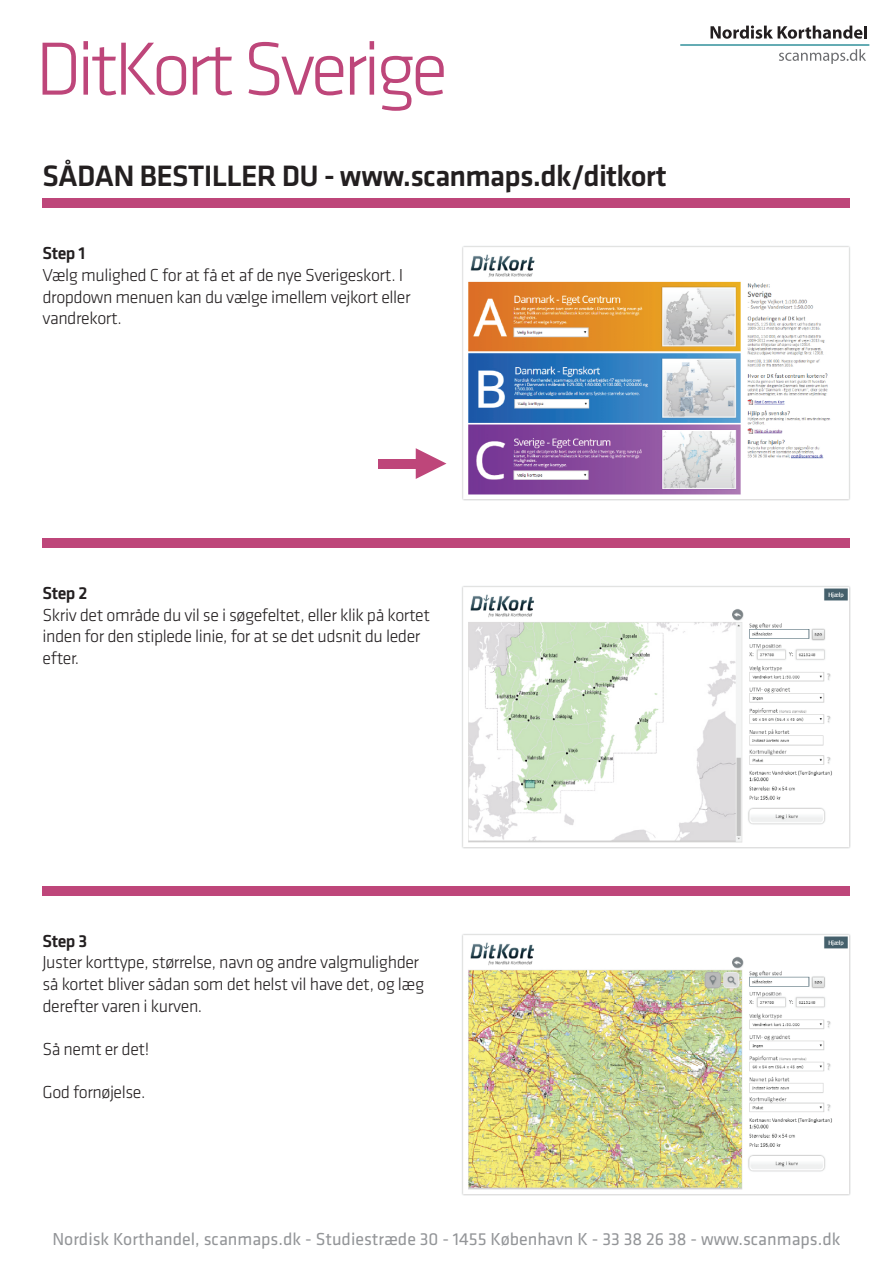
<style>
.page{position:relative;width:893px;height:1263px;background:#fff}
.page>*{position:absolute;margin:0;border:0;box-sizing:border-box;transform-origin:0 0}
.t1{font:300 78px "Klavika";letter-spacing:-.06em;color:#be467a}
.t2{font:500 30.6px "Klavika";letter-spacing:-.025em;color:#231f20}
.t3{font:300 18px/21.6px "Klavika";letter-spacing:-.025em;color:#231f20}
.t4{font:18px "Klavika";color:#939598}
.t5{font:500 18px "Klavika";letter-spacing:-.025em;color:#231f20}
.s1{font-weight:500}
</style>
<div class="page">
<svg style="left:710px;top:26px;width:157px;height:13px"></svg>
<hr style="left:680px;top:44px;width:189px;height:2px;background:#007783">
<svg style="left:779px;top:49px;width:87px;height:15px"></svg>
<div style="left:43px;top:199px;width:807px;height:9px;background:#be467a"></div>
<div style="left:43px;top:538px;width:807px;height:10px;background:#be467a"></div>
<div style="left:42px;top:886px;width:808px;height:9px;background:#be467a"></div>
<img style="left:462px;top:246px;width:388px;height:254px">
<img style="left:462px;top:586px;width:388px;height:262px">
<img style="left:462px;top:934px;width:388px;height:262px">
<div style="left:378px;top:459px;width:38px;height:9px;background:#be467a"></div>
<svg style="left:416px;top:448px;width:30px;height:31px"></svg>
<p class="t1" style="left:36px;top:26px;width:414px">DitKort Sverige</p>
<p class="t2" style="left:43px;top:159px;width:626px">SÅDAN BESTILLER DU - www.scanmaps.dk/ditkort</p>
<p class="t3" style="left:43px;top:243px;width:370px"><span class="s1">Step 1<br></span>Vælg mulighed C for at få et af de nye Sverigeskort. I dropdown menuen kan du vælge imellem vejkort eller vandrekort.</p>
<p class="t5" style="left:43px;top:583px;width:46px">Step 2</p>
<p class="t3" style="left:43px;top:604px;width:389px">Skriv det område du vil se i søgefeltet, eller klik på kortet inden for den stiplede linie, for at se det udsnit du leder efter.</p>
<p class="t5" style="left:43px;top:931px;width:46px">Step 3</p>
<p class="t3" style="left:43px;top:952px;width:383px">Juster korttype, størrelse, navn og andre valgmulighder så kortet bliver sådan som det helst vil have det, og læg derefter varen i kurven.</p>
<p class="t3" style="left:43px;top:1038px;width:108px">Så nemt er det!</p>
<p class="t3" style="left:43px;top:1081px;width:104px">God fornøjelse.</p>
<p class="t4" style="left:52px;top:1229px;width:790px">Nordisk Korthandel, scanmaps.dk - Studiestræde 30 - 1455 København K - 33 38 26 38 - www.scanmaps.dk</p>
</div>
